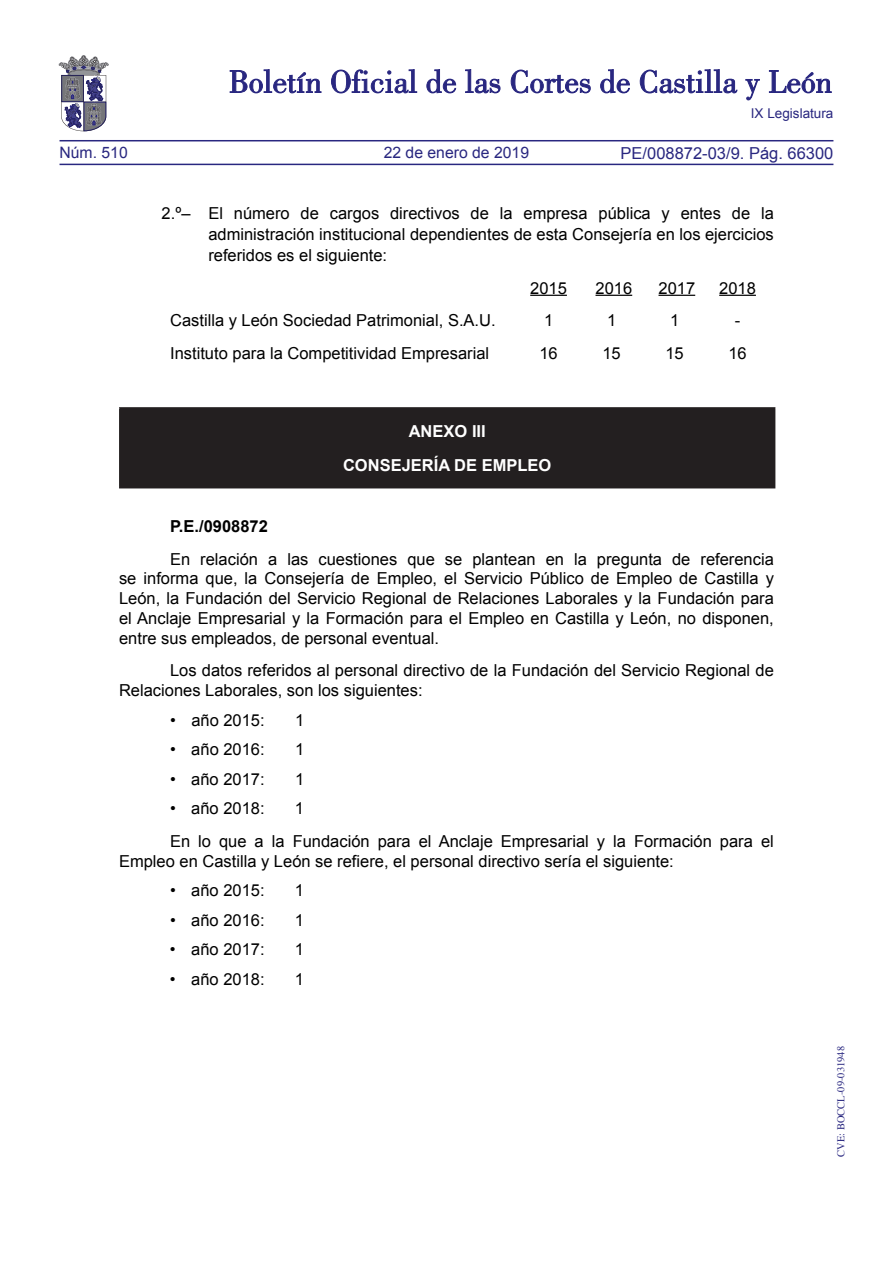
<style>
.page{position:relative;width:893px;height:1263px;background:#fff}
.page>*{position:absolute;margin:0;border:0;box-sizing:border-box;transform-origin:0 0}
.t1{font:16.5px/19.8px "Arial";color:#000;text-align:justify}
.t2{font:700 16.5px/33.8px "Arial";color:#fff;text-align:center}
.t3{font:16.5px "Arial";color:#292780}
.t4{font:700 16.5px "Arial";color:#000}
.t5{font:15.75px "Arial";color:#292780}
.t6{font:13.5px "Arial";color:#292780}
.t7{font:10.5px "Times";color:#292780}
</style>
<div class="page">
<hr style="left:60px;top:164px;width:773px;height:1px;background:#292780">
<hr style="left:60px;top:140px;width:773px;height:1px;background:#292780">
<svg style="left:230px;top:69px;width:91px;height:24px"></svg>
<svg style="left:331px;top:69px;width:86px;height:24px"></svg>
<svg style="left:426px;top:69px;width:30px;height:24px"></svg>
<svg style="left:465px;top:69px;width:35px;height:24px"></svg>
<svg style="left:511px;top:70px;width:80px;height:23px"></svg>
<svg style="left:600px;top:69px;width:30px;height:24px"></svg>
<svg style="left:640px;top:69px;width:97px;height:24px"></svg>
<svg style="left:745px;top:79px;width:15px;height:21px"></svg>
<svg style="left:769px;top:70px;width:62px;height:23px"></svg>
<svg style="left:59px;top:55px;width:49px;height:76px"></svg>
<hr style="left:530px;top:295px;width:37px;height:1px;background:#000">
<hr style="left:595px;top:295px;width:37px;height:1px;background:#000">
<hr style="left:658px;top:295px;width:37px;height:1px;background:#000">
<hr style="left:719px;top:295px;width:37px;height:1px;background:#000">
<div style="left:120px;top:408px;width:655px;height:80px;background:#231f20"></div>
<hr style="left:119px;top:407px;width:656px;height:2px;background:#231f20">
<hr style="left:119px;top:409px;width:2px;height:78px;background:#231f20">
<hr style="left:119px;top:487px;width:656px;height:1px;background:#231f20">
<p class="t5" style="left:60px;top:142px;width:70px">Núm. 510</p>
<p class="t5" style="left:384px;top:142px;width:147px">22 de enero de 2019</p>
<p class="t6" style="left:751px;top:105px;width:84px">IX Legislatura</p>
<p class="t3" style="left:621px;top:142px;width:214px">PE/008872-03/9. Pág. 66300</p>
<p class="t1" style="left:208px;top:203px;width:567px;line-height:21px;text-indent:-47px">2.º– El número de cargos directivos de la empresa pública y entes de la administración institucional dependientes de esta Consejería en los ejercicios referidos es el siguiente:</p>
<p class="t1" style="left:530px;top:278px;width:38px">2015</p>
<p class="t1" style="left:595px;top:278px;width:38px">2016</p>
<p class="t1" style="left:658px;top:278px;width:38px">2017</p>
<p class="t1" style="left:719px;top:278px;width:38px">2018</p>
<p class="t1" style="left:170px;top:311px;width:327px">Castilla y León Sociedad Patrimonial, S.A.U.</p>
<p class="t1" style="left:544px;top:311px;width:11px">1</p>
<p class="t1" style="left:607px;top:311px;width:11px">1</p>
<p class="t1" style="left:670px;top:311px;width:11px">1</p>
<p class="t1" style="left:735px;top:311px;width:7px">-</p>
<p class="t1" style="left:170px;top:343px;width:321px">Instituto para la Competitividad Empresarial</p>
<p class="t1" style="left:539px;top:343px;width:20px">16</p>
<p class="t1" style="left:602px;top:343px;width:20px">15</p>
<p class="t1" style="left:665px;top:343px;width:20px">15</p>
<p class="t1" style="left:728px;top:343px;width:20px">16</p>
<p class="t2" style="left:343px;top:415px;width:210px">ANEXO III<br>CONSEJERÍA DE EMPLEO</p>
<p class="t4" style="left:170px;top:515px;width:99px">P.E./0908872</p>
<p class="t1" style="left:119px;top:549px;width:656px;text-indent:51px">En relación a las cuestiones que se plantean en la pregunta de referencia se informa que, la Consejería de Empleo, el Servicio Público de Empleo de Castilla y León, la Fundación del Servicio Regional de Relaciones Laborales y la Fundación para el Anclaje Empresarial y la Formación para el Empleo en Castilla y León, no disponen, entre sus empleados, de personal eventual.</p>
<p class="t1" style="left:119px;top:661px;width:656px;text-indent:51px">Los datos referidos al personal directivo de la Fundación del Servicio Regional de<br>Relaciones Laborales, son los siguientes:</p>
<p class="t1" style="left:170px;top:710px;width:96px">• año 2015:</p>
<p class="t1" style="left:295px;top:710px;width:11px">1</p>
<p class="t1" style="left:170px;top:740px;width:96px">• año 2016:</p>
<p class="t1" style="left:295px;top:740px;width:11px">1</p>
<p class="t1" style="left:170px;top:769px;width:96px">• año 2017:</p>
<p class="t1" style="left:295px;top:769px;width:11px">1</p>
<p class="t1" style="left:170px;top:799px;width:96px">• año 2018:</p>
<p class="t1" style="left:170px;top:792px;width:605px;line-height:32.5px;text-indent:125px">1<br>En lo que a la Fundación para el Anclaje Empresarial y la Formación para el</p>
<p class="t1" style="left:119px;top:851px;width:556px">Empleo en Castilla y León se refiere, el personal directivo sería el siguiente:</p>
<p class="t1" style="left:170px;top:880px;width:96px">• año 2015:</p>
<p class="t1" style="left:295px;top:880px;width:11px">1</p>
<p class="t1" style="left:170px;top:910px;width:96px">• año 2016:</p>
<p class="t1" style="left:295px;top:910px;width:11px">1</p>
<p class="t1" style="left:170px;top:939px;width:96px">• año 2017:</p>
<p class="t1" style="left:295px;top:939px;width:11px">1</p>
<p class="t1" style="left:170px;top:969px;width:96px">• año 2018:</p>
<p class="t1" style="left:295px;top:969px;width:11px">1</p>
<p class="t7" style="left:831px;top:1157px;width:112px;rotate:-90deg">CVE: BOCCL-09-031948</p>
</div>
